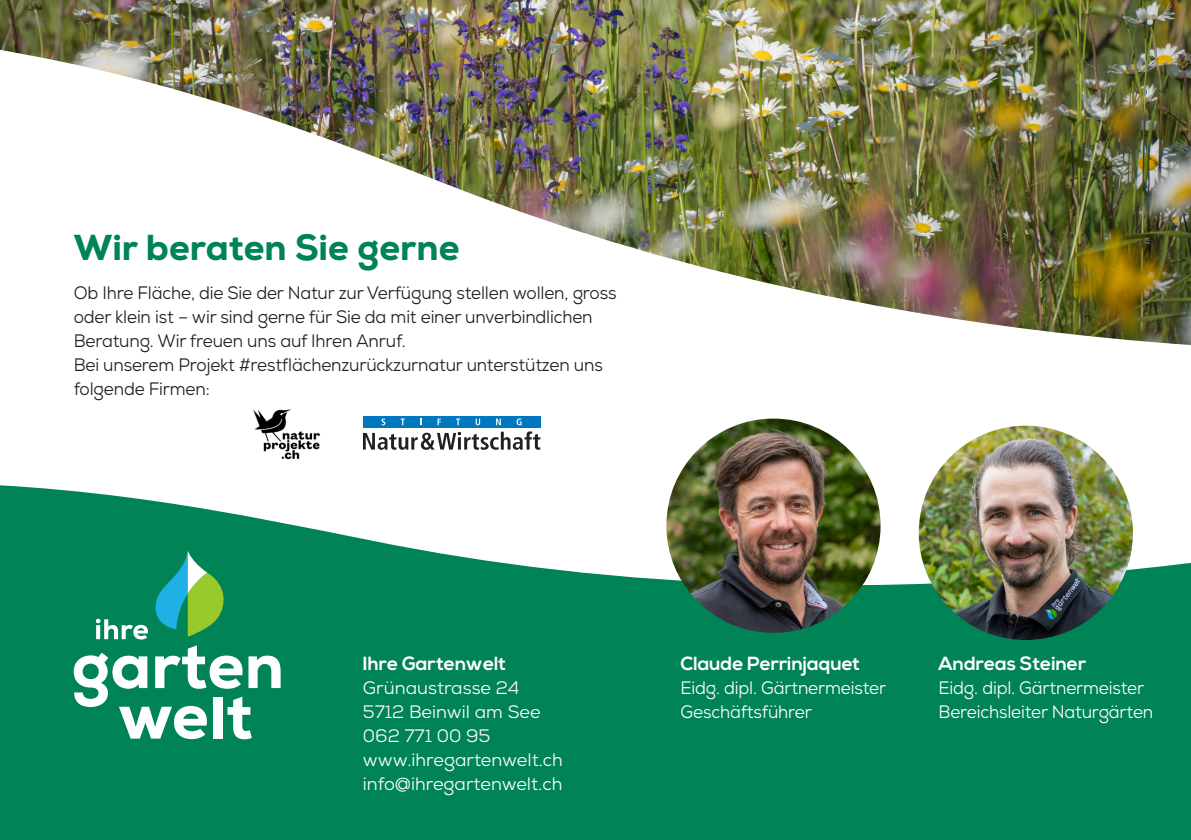
<style>
.page{position:relative;width:1191px;height:840px;background:#fff}
.page>*{position:absolute;margin:0;border:0;box-sizing:border-box;transform-origin:0 0}
.t1{font:800 36px "Nexa";color:#008355}
.t2{font:700 19px "Nexa";color:#fff}
.t3{font:18px/24px "Nexa";letter-spacing:-.01em;color:#231f20;scale:.95 1}
.t4{font:18px/24px "Nexa";letter-spacing:-.01em;color:#fff;scale:.95 1}
.t5{font:18px/24px "Nexa";letter-spacing:-.01em;color:#fff}
</style>
<div class="page">
<img style="left:0;top:0;width:1191px;height:21px">
<img style="left:0;top:21px;width:1191px;height:460px">
<svg style="left:0;top:481px;width:1191px;height:358px;fill:#008355"></svg>
<svg style="left:96px;top:550px;width:131px;height:89px"></svg>
<svg style="left:74px;top:645px;width:207px;height:94px"></svg>
<img style="left:918px;top:425px;width:215px;height:214px;border-radius:107px">
<img style="left:666px;top:418px;width:214px;height:214px;border-radius:107px">
<svg style="left:363px;top:431px;width:177px;height:18px"></svg>
<div style="left:363px;top:416px;width:177px;height:11px;background:#0078c0"></div>
<svg style="left:381px;top:418px;width:4px;height:7px"></svg>
<svg style="left:400px;top:418px;width:5px;height:7px"></svg>
<svg style="left:437px;top:418px;width:4px;height:7px"></svg>
<svg style="left:456px;top:418px;width:4px;height:7px"></svg>
<svg style="left:475px;top:418px;width:5px;height:7px"></svg>
<svg style="left:496px;top:418px;width:5px;height:7px"></svg>
<svg style="left:516px;top:418px;width:5px;height:7px"></svg>
<img style="left:247px;top:398px;width:78px;height:78px">
<h1 class="t1" style="left:74px;top:224px;width:387px">Wir beraten Sie gerne</h1>
<p class="t3" style="left:74px;top:281px;width:573px">Ob Ihre Fläche, die Sie der Natur zur Verfügung stellen wollen, gross oder klein ist – wir sind gerne für Sie da mit einer unverbindlichen Beratung. Wir freuen uns auf Ihren Anruf.<br>Bei unserem Projekt #restflächenzurückzurnatur unterstützen uns folgende Firmen:</p>
<p class="t2" style="left:363px;top:652px;width:145px">Ihre Gartenwelt</p>
<p class="t5" style="left:363px;top:675px;width:201px">Grünaustrasse 24<br>5712 Beinwil am See<br>062 771 00 95 www.ihregartenwelt.ch info@ihregartenwelt.ch</p>
<p class="t2" style="left:680px;top:652px;width:181px">Claude Perrinjaquet</p>
<p class="t4" style="left:680px;top:675px;width:218px">Eidg. dipl. Gärtnermeister<br>Geschäftsführer</p>
<p class="t2" style="left:938px;top:652px;width:149px">Andreas Steiner</p>
<p class="t4" style="left:938px;top:675px;width:227px">Eidg. dipl. Gärtnermeister<br>Bereichsleiter Naturgärten</p>
</div>
